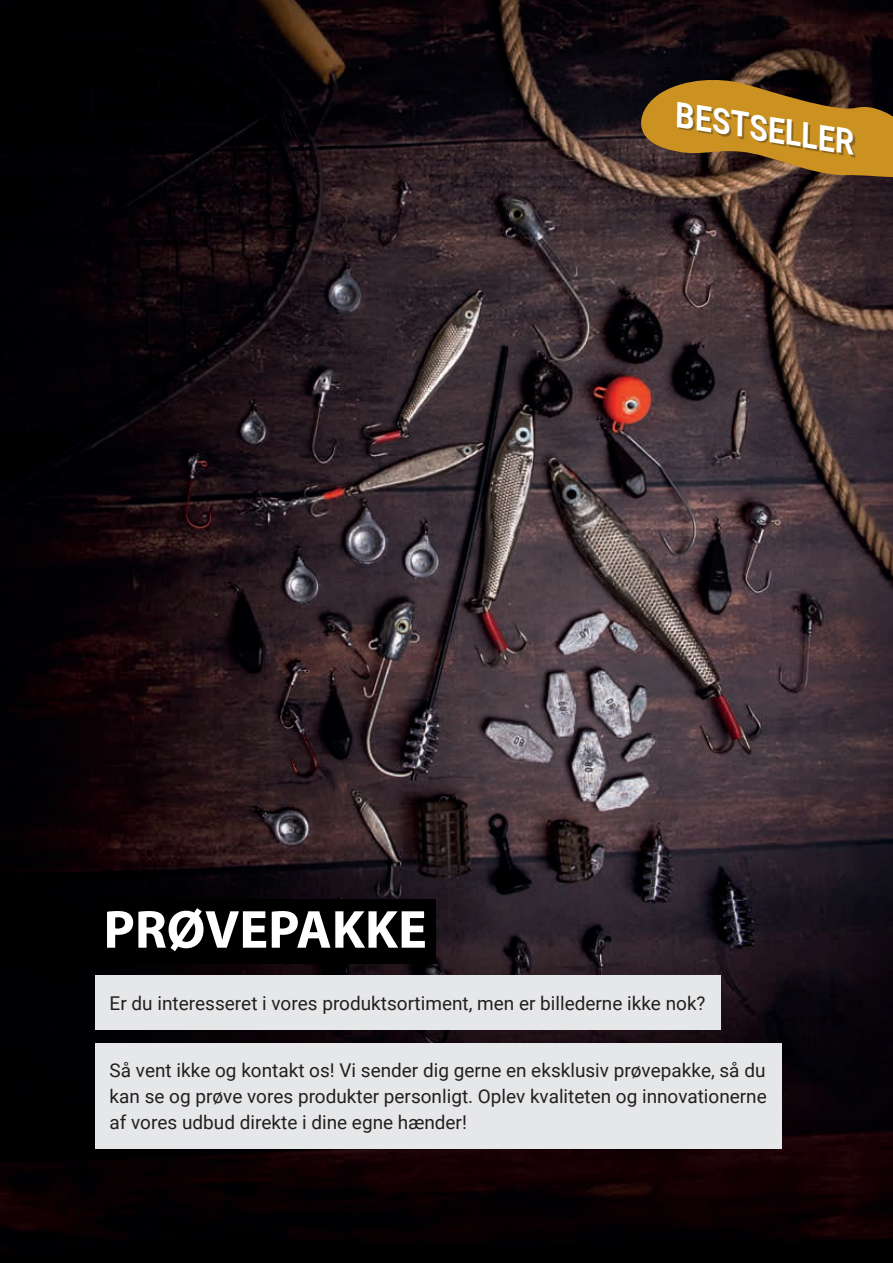
<style>
.page{position:relative;width:893px;height:1263px;background:#fff}
.page>*{position:absolute;margin:0;border:0;box-sizing:border-box;transform-origin:0 0}
.t1{font:700 54px "Myriad Pro";color:#fff}
.t2{font:italic 700 34.8px "Roboto";color:#fff;scale:.91 1}
.t3{font:18.9px/25.5px "Roboto";color:#231f20;text-align:justify}
</style>
<div class="page">
<img style="left:0;top:0;width:893px;height:1263px">
<div style="left:95px;top:899px;width:340px;height:64px;background:#000001"></div>
<div style="left:95px;top:975px;width:625px;height:55px;background:#e6e7e9"></div>
<div style="left:95px;top:1043px;width:687px;height:105px;background:#e6e7e9"></div>
<svg style="left:631px;top:78px;width:262px;height:104px"></svg>
<div style="left:679px;top:104px;width:177px;height:53px;background:#231f20;opacity:.4"></div>
<h2 class="t2" style="left:683px;top:91px;width:201px;rotate:9deg">BESTSELLER</h2>
<h1 class="t1" style="left:103px;top:894px;width:325px">PRØVEPAKKE</h1>
<p class="t3" style="left:110px;top:989px;width:597px">Er du interesseret i vores produktsortiment, men er billederne ikke nok?</p>
<p class="t3" style="left:110px;top:1057px;width:659px">Så vent ikke og kontakt os! Vi sender dig gerne en eksklusiv prøvepakke, så du kan se og prøve vores produkter personligt. Oplev kvaliteten og innovationerne af vores udbud direkte i dine egne hænder!</p>
</div>
